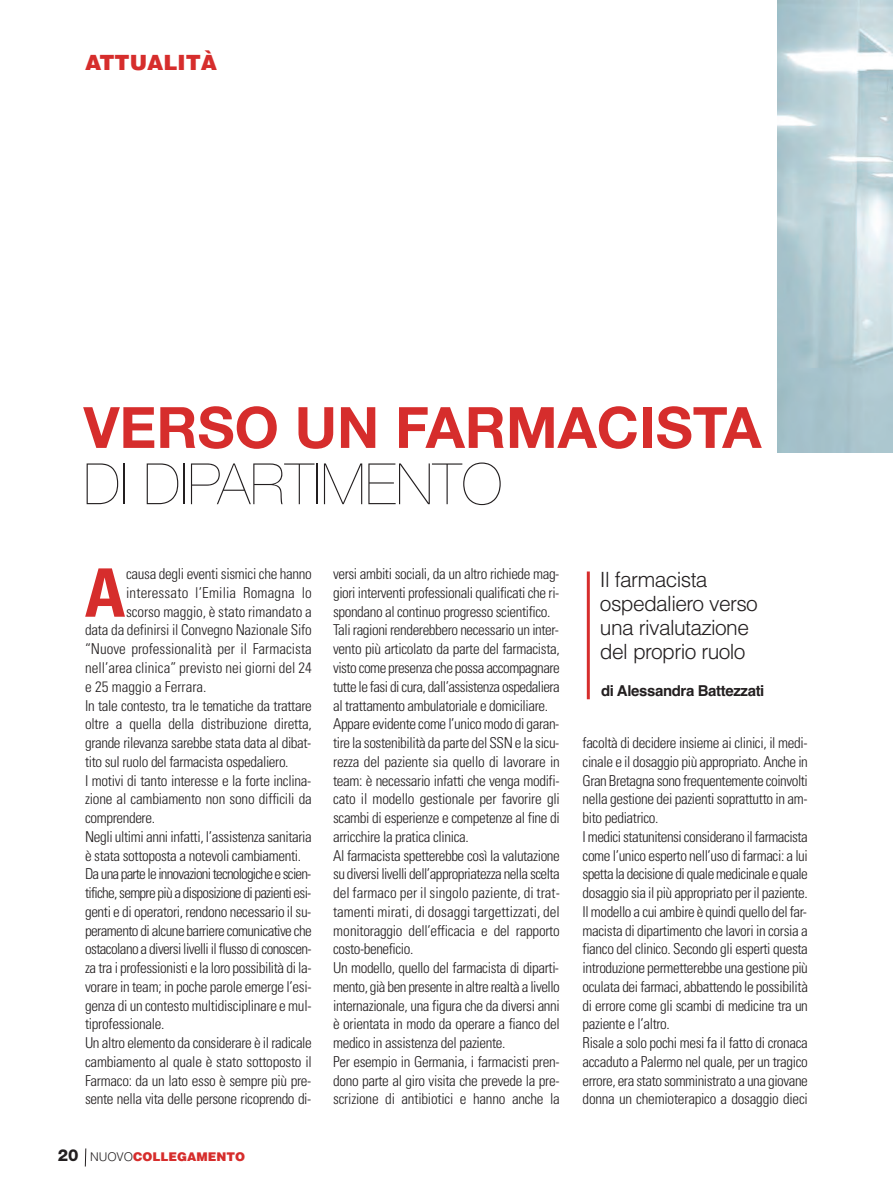
<style>
.page{position:relative;width:893px;height:1191px;background:#fff}
.page>*{position:absolute;margin:0;border:0;box-sizing:border-box;transform-origin:0 0}
.t1{font:700 condensed 66.9px "Univers";color:#d62d2c}
.t2{font:700 57px "Helvetica Neue";color:#d62d2c}
.t3{font:200 57px "Helvetica Neue";color:#231f20}
.t4{font:300 21px/24px "Helvetica";letter-spacing:-.03em;color:#231f20}
.t5{font:900 21px "Helvetica";color:#d62d2c}
.t6{font:300 condensed 15px/18.8px "Univers";letter-spacing:-.025em;color:#231f20}
.t7{font:300 condensed 15px "Univers";color:#231f20}
.t8{font:300 condensed 15px "Univers";letter-spacing:-.045em;color:#231f20}
.t9{font:300 condensed 15px "Univers";letter-spacing:-.055em;color:#231f20}
.t10{font:300 condensed 15px "Univers";letter-spacing:-.005em;color:#231f20}
.t11{font:300 condensed 15px "Univers";letter-spacing:.01em;color:#231f20}
.t12{font:700 15px "Helvetica";letter-spacing:-.025em;color:#231f20}
.t13{font:900 12px "Helvetica";color:#d62d2c}
.s1{font-family:"Helvetica Neue";font-weight:800;font-size:16.5px;color:#231f20}
.s2{font-weight:300;color:#231f20}
</style>
<div class="page">
<img style="left:777px;top:0;width:116px;height:452px">
<hr style="left:587px;top:571px;width:3px;height:128px;background:#d62d2c">
<svg style="left:85px;top:1148px;width:2px;height:19px"></svg>
<h3 class="t5" style="left:85px;top:51px;width:134px">ATTUALITÀ</h3>
<h2 class="t2" style="left:84px;top:392px;width:679px">VERSO UN FARMACISTA</h2>
<h2 class="t3" style="left:84px;top:451px;width:420px">DI DIPARTIMENTO</h2>
<h1 class="t1" style="left:85px;top:568px;width:42px">A</h1>
<p class="t6" style="left:126px;top:566px;width:187px">causa degli eventi sismici che hanno</p>
<p class="t11" style="left:126px;top:587px;width:187px">interessato l’Emilia Romagna lo</p>
<p class="t10" style="left:126px;top:606px;width:187px">scorso maggio, è stato rimandato a</p>
<p class="t6" style="left:85px;top:622px;width:228px">data da definirsi il Convegno Nazionale Sifo</p>
<p class="t7" style="left:85px;top:643px;width:228px">“Nuove professionalità per il Farmacista</p>
<p class="t7" style="left:85px;top:662px;width:228px">nell’area clinica” previsto nei giorni del 24</p>
<p class="t7" style="left:85px;top:681px;width:123px">e 25 maggio a Ferrara.</p>
<p class="t6" style="left:85px;top:697px;width:228px">In tale contesto, tra le tematiche da trattare</p>
<p class="t6" style="left:85px;top:716px;width:228px">oltre a quella della distribuzione diretta,</p>
<p class="t6" style="left:85px;top:734px;width:228px">grande rilevanza sarebbe stata data al dibat-</p>
<p class="t6" style="left:85px;top:753px;width:205px">tito sul ruolo del farmacista ospedaliero.</p>
<p class="t6" style="left:85px;top:772px;width:228px">I motivi di tanto interesse e la forte inclina-</p>
<p class="t6" style="left:85px;top:791px;width:228px">zione al cambiamento non sono difficili da</p>
<p class="t6" style="left:85px;top:809px;width:71px">comprendere.</p>
<p class="t6" style="left:85px;top:828px;width:228px">Negli ultimi anni infatti, l’assistenza sanitaria</p>
<p class="t6" style="left:85px;top:847px;width:218px">è stata sottoposta a notevoli cambiamenti.</p>
<p class="t9" style="left:85px;top:868px;width:228px">Da una parte le innovazioni tecnologiche e scien-</p>
<p class="t8" style="left:85px;top:887px;width:228px">tifiche, sempre più a disposizione di pazienti esi-</p>
<p class="t6" style="left:85px;top:903px;width:228px">genti e di operatori, rendono necessario il su-</p>
<p class="t6" style="left:85px;top:922px;width:228px">peramento di alcune barriere comunicative che</p>
<p class="t6" style="left:85px;top:941px;width:228px">ostacolano a diversi livelli il flusso di conoscen-</p>
<p class="t6" style="left:85px;top:959px;width:228px">za tra i professionisti e la loro possibilità di la-</p>
<p class="t6" style="left:85px;top:978px;width:228px">vorare in team; in poche parole emerge l’esi-</p>
<p class="t6" style="left:85px;top:997px;width:228px">genza di un contesto multidisciplinare e mul-</p>
<p class="t6" style="left:85px;top:1016px;width:81px">tiprofessionale.</p>
<p class="t6" style="left:85px;top:1034px;width:228px">Un altro elemento da considerare è il radicale</p>
<p class="t6" style="left:85px;top:1053px;width:228px">cambiamento al quale è stato sottoposto il</p>
<p class="t6" style="left:85px;top:1072px;width:228px">Farmaco: da un lato esso è sempre più pre-</p>
<p class="t6" style="left:85px;top:1091px;width:228px">sente nella vita delle persone ricoprendo di-</p>
<p class="t13" style="left:58px;top:1150px;width:189px"><span class="s1">20</span> <span class="s2">NUOVO</span>COLLEGAMENTO</p>
<p class="t6" style="left:333px;top:566px;width:228px">versi ambiti sociali, da un altro richiede mag&shy;giori interventi professionali qualificati che ri&shy;spondano al continuo progresso scientifico.<br>Tali ragioni renderebbero necessario un inter&shy;vento più articolato da parte del farmacista, visto come presenza che possa accompagnare tutte le fasi di cura, dall’assistenza ospedaliera al trattamento ambulatoriale e domiciliare.<br>Appare evidente come l’unico modo di garan&shy;tire la sostenibilità da parte del SSN e la sicu&shy;rezza del paziente sia quello di lavorare in team: è necessario infatti che venga modifi&shy;cato il modello gestionale per favorire gli scambi di esperienze e competenze al fine di arricchire la pratica clinica.<br>Al farmacista spetterebbe così la valutazione su diversi livelli dell’appropriatezza nella scelta del farmaco per il singolo paziente, di trat&shy;tamenti mirati, di dosaggi targettizzati, del monitoraggio dell’efficacia e del rapporto costo-beneficio.<br>Un modello, quello del farmacista di diparti&shy;mento, già ben presente in altre realtà a livello internazionale, una figura che da diversi anni è orientata in modo da operare a fianco del medico in assistenza del paziente.<br>Per esempio in Germania, i farmacisti pren&shy;dono parte al giro visita che prevede la pre&shy;scrizione di antibiotici e hanno anche la</p>
<h3 class="t4" style="left:600px;top:567px;width:159px">Il farmacista ospedaliero verso una rivalutazione del proprio ruolo</h3>
<p class="t12" style="left:601px;top:682px;width:165px">di Alessandra Battezzati</p>
<p class="t6" style="left:583px;top:734px;width:227px">facoltà di decidere insieme ai clinici, il medi&shy;cinale e il dosaggio più appropriato. Anche in Gran Bretagna sono frequentemente coinvolti nella gestione dei pazienti soprattutto in am&shy;bito pediatrico.<br>I medici statunitensi considerano il farmacista come l’unico esperto nell’uso di farmaci: a lui spetta la decisione di quale medicinale e quale dosaggio sia il più appropriato per il paziente.<br>Il modello a cui ambire è quindi quello del far&shy;macista di dipartimento che lavori in corsia a fianco del clinico. Secondo gli esperti questa introduzione permetterebbe una gestione più oculata dei farmaci, abbattendo le possibilità di errore come gli scambi di medicine tra un paziente e l’altro.<br>Risale a solo pochi mesi fa il fatto di cronaca accaduto a Palermo nel quale, per un tragico errore, era stato somministrato a una giovane donna un chemioterapico a dosaggio dieci</p>
</div>
